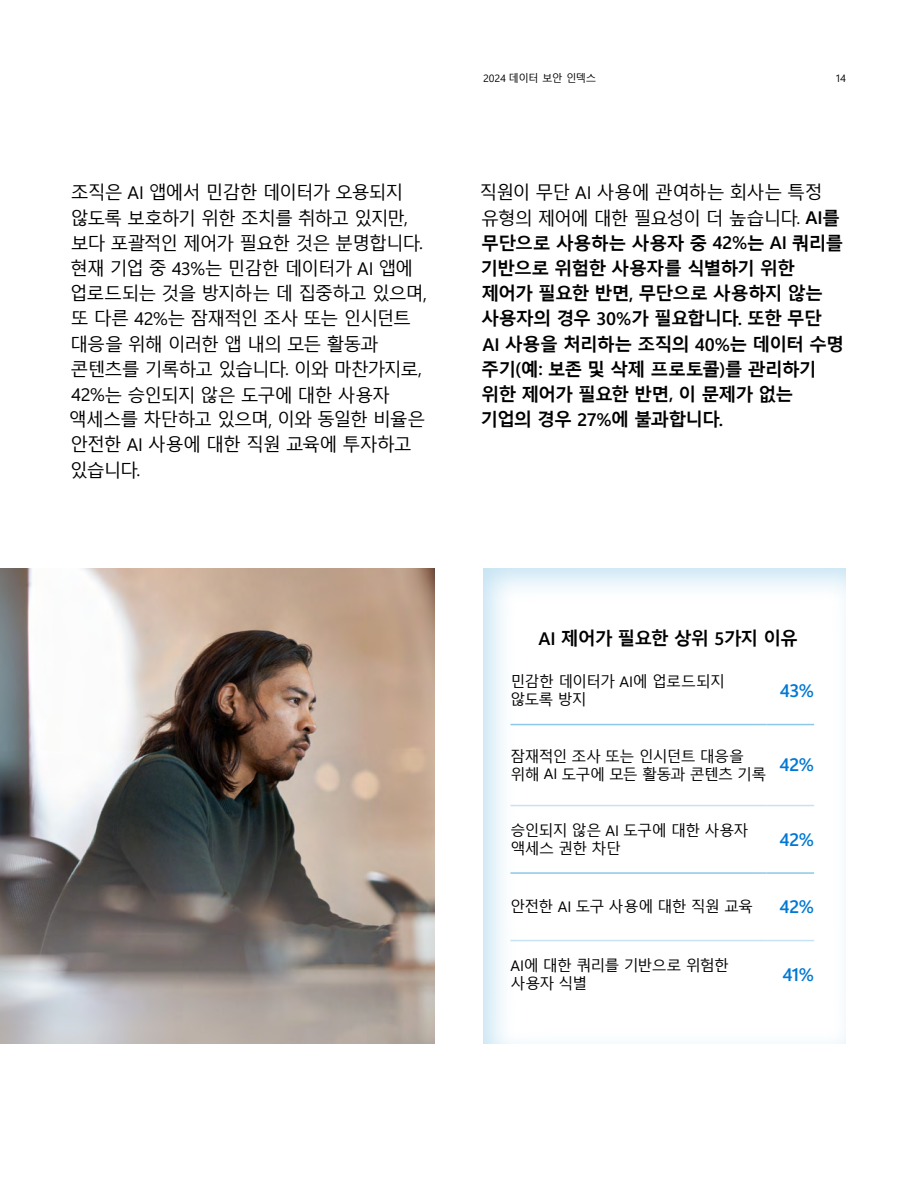
<style>
.page{position:relative;width:918px;height:1188px;background:#fff}
.page>*{position:absolute;margin:0;border:0;box-sizing:border-box;transform-origin:0 0}
.Body_copy{font:18px/25.2px "Malgun Gothic";letter-spacing:-.065em;color:#000}
.Body_copy-2{font:700 18px/25.2px "Malgun Gothic";letter-spacing:-.055em;color:#000}
.Large_Display_Type{font:18px "Segoe Sans a 8000";letter-spacing:-.015em;color:#0078d4}
.Large_Display_Type-2{font:15px/18px "Malgun Gothic";letter-spacing:-.055em;color:#000}
.t1{font:10.5px "Malgun Gothic";letter-spacing:-.065em;color:#000}
.t2{font:10.5px "Segoe Sans";color:#000}
.s1{font-family:"Segoe Sans"}
.s2{font-family:"Segoe Sans a 8000"}
.s3{font-weight:400}
.s4{font-family:"Segoe Sans a 8000";font-weight:400}
</style>
<div class="page">
<div style="left:470px;top:555px;width:389px;height:489px;background:#8dc8e8;opacity:.5"></div>
<hr style="left:510px;top:724px;width:256px;height:1px;background:#8dc8e8">
<hr style="left:766px;top:724px;width:48px;height:1px;background:#8dc8e8">
<hr style="left:510px;top:872px;width:256px;height:2px;background:#8dc8e8">
<hr style="left:766px;top:872px;width:48px;height:2px;background:#8dc8e8">
<hr style="left:510px;top:805px;width:256px;height:1px;background:#c6e3f4">
<hr style="left:766px;top:805px;width:48px;height:1px;background:#c6e3f4">
<hr style="left:510px;top:940px;width:256px;height:1px;background:#c6e3f4">
<hr style="left:766px;top:940px;width:48px;height:1px;background:#c6e3f4">
<img style="left:0;top:568px;width:435px;height:476px">
<p class="t1" style="left:483px;top:72px;width:115px"><span class="s1">2024</span> 데이터 보안 인덱스</p>
<p class="t2" style="left:836px;top:71px;width:11px">14</p>
<p class="Body_copy" style="left:69px;top:181px;width:360px">조직은 <span class="s2">AI</span> 앱에서 민감한 데이터가 오용되지 않도록 보호하기 위한 조치를 취하고 있지만<span class="s2">, </span>보다 포괄적인 제어가 필요한 것은 분명합니다<span class="s2">. </span>현재 기업 중 <span class="s2">43%</span>는 민감한 데이터가 <span class="s2">AI</span> 앱에 업로드되는 것을 방지하는 데 집중하고 있으며<span class="s2">, </span>또 다른 <span class="s2">42%</span>는 잠재적인 조사 또는 인시던트 대응을 위해 이러한 앱 내의 모든 활동과 콘텐츠를 기록하고 있습니다<span class="s2">.</span> 이와 마찬가지로<span class="s2">,<br>42%</span>는 승인되지 않은 도구에 대한 사용자 액세스를 차단하고 있으며<span class="s2">,</span> 이와 동일한 비율은 안전한 <span class="s2">AI</span> 사용에 대한 직원 교육에 투자하고 있습니다<span class="s2">.</span></p>
<p class="Body_copy-2" style="left:479px;top:180px;width:366px"><span class="s3">직원이 무단</span> <span class="s4">AI</span> <span class="s3">사용에 관여하는 회사는 특정 유형의 제어에 대한 필요성이 더 높습니다</span><span class="s4">.</span> <span class="s4">AI</span>를 무단으로 사용하는 사용자 중 <span class="s4">42%</span>는 <span class="s4">AI</span> 쿼리를 기반으로 위험한 사용자를 식별하기 위한 제어가 필요한 반면<span class="s4">,</span> 무단으로 사용하지 않는 사용자의 경우 <span class="s4">30%</span>가 필요합니다<span class="s4">.</span> 또한 무단<br><span class="s4">AI</span> 사용을 처리하는 조직의 <span class="s4">40%</span>는 데이터 수명 주기<span class="s4">(</span>예<span class="s4">:</span> 보존 및 삭제 프로토콜<span class="s4">)</span>를 관리하기 위한 제어가 필요한 반면<span class="s4">,</span> 이 문제가 없는 기업의 경우 <span class="s4">27%</span>에 불과합니다<span class="s4">.</span></p>
<p class="Body_copy-2" style="left:539px;top:626px;width:261px"><span class="s4">AI</span> 제어가 필요한 상위 <span class="s4">5</span>가지 이유</p>
<p class="Large_Display_Type-2" style="left:510px;top:673px;width:216px">민감한 데이터가 <span class="s2">AI</span>에 업로드되지 않도록 방지</p>
<p class="Large_Display_Type" style="left:780px;top:678px;width:36px">43%</p>
<p class="Large_Display_Type-2" style="left:510px;top:748px;width:257px">잠재적인 조사 또는 인시던트 대응을 위해 <span class="s2">AI</span> 도구에 모든 활동과 콘텐츠 기록</p>
<p class="Large_Display_Type" style="left:779px;top:752px;width:36px">42%</p>
<p class="Large_Display_Type-2" style="left:510px;top:822px;width:240px">승인되지 않은 <span class="s2">AI</span> 도구에 대한 사용자 액세스 권한 차단</p>
<p class="Large_Display_Type" style="left:779px;top:826px;width:36px">42%</p>
<p class="Large_Display_Type-2" style="left:510px;top:898px;width:244px">안전한 <span class="s2">AI</span> 도구 사용에 대한 직원 교육</p>
<p class="Large_Display_Type" style="left:779px;top:894px;width:36px">42%</p>
<p class="Large_Display_Type-2" style="left:510px;top:957px;width:220px;line-height:17.5px"><span class="s2">AI</span>에 대한 쿼리를 기반으로 위험한 사용자 식별</p>
<p class="Large_Display_Type" style="left:782px;top:961px;width:33px">41%</p>
</div>
